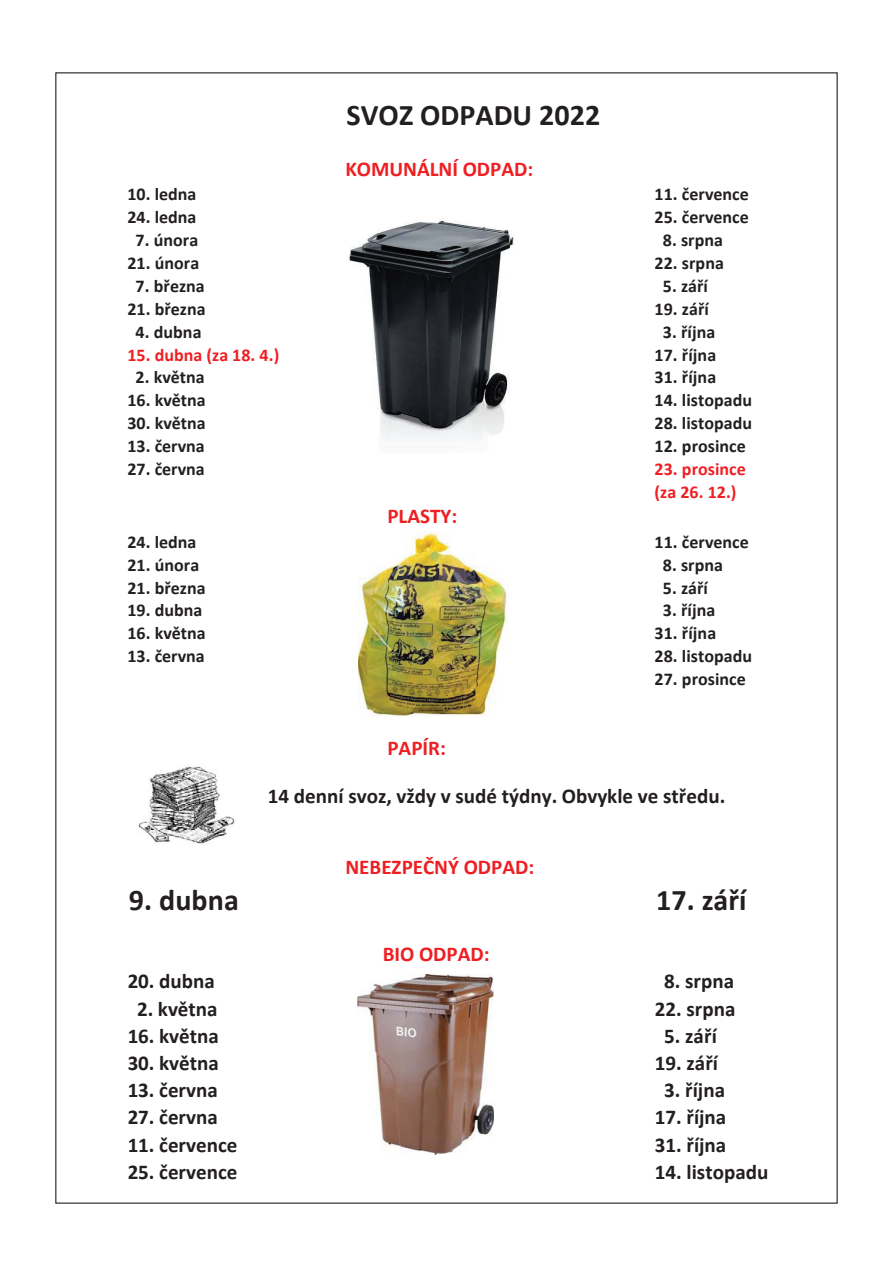
<style>
.page{position:relative;width:893px;height:1276px;background:#fff}
.page>*{position:absolute;margin:0;border:0;box-sizing:border-box;transform-origin:0 0}
.t1{font:700 30px "Calibri";color:#231f20}
.t2{font:700 21px "Calibri";color:#231f20}
.t3{font:700 21px "Calibri";color:#ee1f23}
.t4{font:700 18px "Calibri";letter-spacing:.005em;color:#231f20}
.t5{font:700 18px/22.8px "Calibri";letter-spacing:.005em;color:#ee1f23}
</style>
<div class="page">
<img style="left:349px;top:220px;width:165px;height:221px">
<img style="left:358px;top:532px;width:150px;height:185px">
<img style="left:138px;top:766px;width:97px;height:78px">
<img style="left:357px;top:974px;width:137px;height:180px">
<h1 class="t1" style="left:347px;top:94px;width:255px">SVOZ ODPADU 2022</h1>
<p class="t3" style="left:345px;top:154px;width:189px">KOMUNÁLNÍ ODPAD:</p>
<p class="t4" style="left:127px;top:182px;width:71px">10. ledna</p>
<p class="t4" style="left:655px;top:182px;width:96px">11. července</p>
<p class="t4" style="left:127px;top:205px;width:71px">24. ledna</p>
<p class="t4" style="left:655px;top:205px;width:96px">25. července</p>
<p class="t4" style="left:136px;top:227px;width:64px">7. února</p>
<p class="t4" style="left:663px;top:227px;width:62px">8. srpna</p>
<p class="t4" style="left:127px;top:250px;width:73px">21. února</p>
<p class="t4" style="left:655px;top:250px;width:71px">22. srpna</p>
<p class="t4" style="left:136px;top:273px;width:71px">7. března</p>
<p class="t4" style="left:663px;top:273px;width:47px">5. září</p>
<p class="t4" style="left:127px;top:296px;width:80px">21. března</p>
<p class="t4" style="left:655px;top:296px;width:56px">19. září</p>
<p class="t4" style="left:136px;top:319px;width:67px">4. dubna</p>
<p class="t4" style="left:663px;top:319px;width:54px">3. října</p>
<p class="t5" style="left:127px;top:343px;width:153px">15. dubna (za 18. 4.)</p>
<p class="t4" style="left:655px;top:342px;width:63px">17. října</p>
<p class="t4" style="left:136px;top:365px;width:71px">2. května</p>
<p class="t4" style="left:655px;top:365px;width:63px">31. října</p>
<p class="t4" style="left:127px;top:387px;width:80px">16. května</p>
<p class="t4" style="left:655px;top:387px;width:99px">14. listopadu</p>
<p class="t4" style="left:127px;top:410px;width:80px">30. května</p>
<p class="t4" style="left:655px;top:410px;width:99px">28. listopadu</p>
<p class="t4" style="left:127px;top:433px;width:79px">13. června</p>
<p class="t4" style="left:655px;top:433px;width:93px">12. prosince</p>
<p class="t4" style="left:127px;top:456px;width:79px">27. června</p>
<p class="t5" style="left:655px;top:457px;width:93px">23. prosince (za 26. 12.)</p>
<p class="t3" style="left:387px;top:501px;width:71px">PLASTY:</p>
<p class="t4" style="left:127px;top:529px;width:71px">24. ledna</p>
<p class="t4" style="left:655px;top:529px;width:96px">11. července</p>
<p class="t4" style="left:127px;top:552px;width:73px">21. února</p>
<p class="t4" style="left:663px;top:552px;width:62px">8. srpna</p>
<p class="t4" style="left:127px;top:575px;width:80px">21. března</p>
<p class="t4" style="left:663px;top:575px;width:47px">5. září</p>
<p class="t4" style="left:127px;top:598px;width:77px">19. dubna</p>
<p class="t4" style="left:663px;top:598px;width:54px">3. října</p>
<p class="t4" style="left:127px;top:620px;width:80px">16. května</p>
<p class="t4" style="left:655px;top:620px;width:63px">31. října</p>
<p class="t4" style="left:127px;top:643px;width:79px">13. června</p>
<p class="t4" style="left:655px;top:643px;width:99px">28. listopadu</p>
<p class="t4" style="left:655px;top:666px;width:93px">27. prosince</p>
<p class="t3" style="left:387px;top:732px;width:60px">PAPÍR:</p>
<p class="t2" style="left:268px;top:781px;width:459px">14 denní svoz, vždy v sudé týdny. Obvykle ve středu.</p>
<p class="t3" style="left:345px;top:852px;width:191px">NEBEZPEČNÝ ODPAD:</p>
<h1 class="t1" style="left:129px;top:878px;width:111px">9. dubna</h1>
<h1 class="t1" style="left:656px;top:878px;width:92px">17. září</h1>
<p class="t3" style="left:383px;top:939px;width:108px">BIO ODPAD:</p>
<p class="t2" style="left:128px;top:966px;width:89px">20. dubna</p>
<p class="t2" style="left:664px;top:966px;width:71px">8. srpna</p>
<p class="t2" style="left:137px;top:993px;width:82px">2. května</p>
<p class="t2" style="left:655px;top:993px;width:82px">22. srpna</p>
<p class="t2" style="left:128px;top:1021px;width:93px">16. května</p>
<p class="t2" style="left:664px;top:1021px;width:54px">5. září</p>
<p class="t2" style="left:128px;top:1048px;width:93px">30. května</p>
<p class="t2" style="left:655px;top:1048px;width:65px">19. září</p>
<p class="t2" style="left:128px;top:1075px;width:92px">13. června</p>
<p class="t2" style="left:664px;top:1075px;width:62px">3. října</p>
<p class="t2" style="left:128px;top:1102px;width:92px">27. června</p>
<p class="t2" style="left:655px;top:1102px;width:73px">17. října</p>
<p class="t2" style="left:128px;top:1129px;width:111px">11. července</p>
<p class="t2" style="left:655px;top:1129px;width:73px">31. října</p>
<p class="t2" style="left:128px;top:1157px;width:111px">25. července</p>
<p class="t2" style="left:655px;top:1157px;width:115px">14. listopadu</p>
</div>
